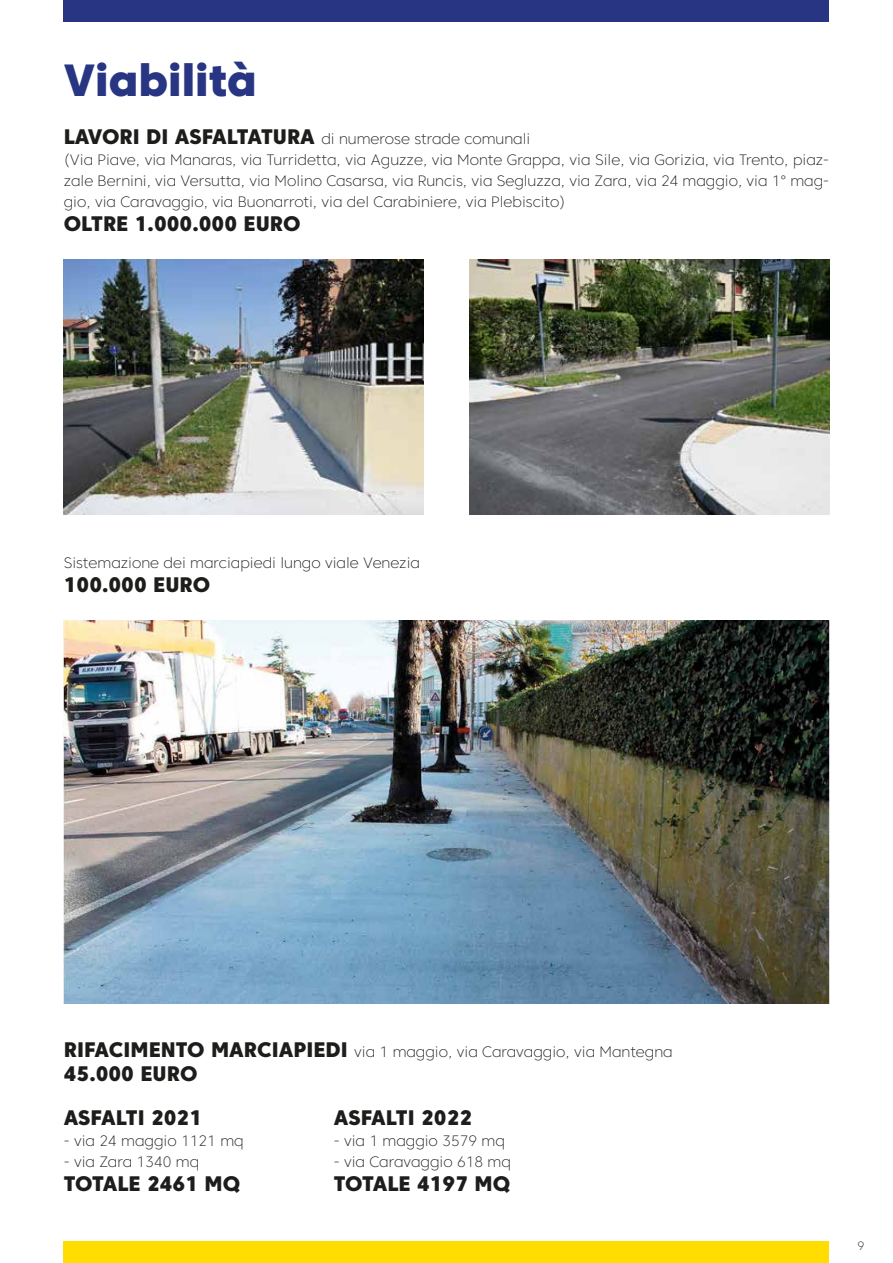
<style>
.page{position:relative;width:893px;height:1263px;background:#fff}
.page>*{position:absolute;margin:0;border:0;box-sizing:border-box;transform-origin:0 0}
.t1{font:800 45px "Core Sans C 85";color:#283583}
.t2{font:800 21px/44.1px "Core Sans C 85";color:#1d1d1b}
.t3{font:200 15px/21px "Core Sans C 25";color:#1d1d1b}
.t4{font:200 12px "Core Sans C 25";color:#1d1d1b}
.s1{font-family:"Core Sans C 85";font-weight:800;font-size:21px}
</style>
<div class="page">
<div style="left:64px;top:0;width:765px;height:21px;background:#283583"></div>
<div style="left:64px;top:1242px;width:765px;height:21px;background:#fd0"></div>
<img style="left:64px;top:259px;width:359px;height:255px">
<img style="left:470px;top:259px;width:359px;height:255px">
<img style="left:64px;top:621px;width:765px;height:382px">
<h1 class="t1" style="left:64px;top:52px;width:195px">Viabilità</h1>
<p class="t3" style="left:64px;top:128px;width:767px"><span class="s1">LAVORI DI ASFALTATURA</span> di numerose strade comunali<br>(Via Piave, via Manaras, via Turridetta, via Aguzze, via Monte Grappa, via Sile, via Gorizia, via Trento, piaz&shy;zale Bernini, via Versutta, via Molino Casarsa, via Runcis, via Segluzza, via Zara, via 24 maggio, via 1° mag&shy;gio, via Caravaggio, via Buonarroti, via del Carabiniere, via Plebiscito)</p>
<h2 class="t2" style="left:64px;top:201px;width:238px">OLTRE 1.000.000 EURO</h2>
<p class="t3" style="left:64px;top:552px;width:358px">Sistemazione dei marciapiedi lungo viale Venezia</p>
<h2 class="t2" style="left:64px;top:562px;width:148px">100.000 EURO</h2>
<p class="t3" style="left:64px;top:1041px;width:610px"><span class="s1">RIFACIMENTO MARCIAPIEDI</span> via 1 maggio, via Caravaggio, via Mantegna</p>
<h2 class="t2" style="left:64px;top:1051px;width:140px">45.000 EURO<br>ASFALTI 2021</h2>
<p class="t3" style="left:64px;top:1130px;width:181px">- via 24 maggio 1121 mq</p>
<p class="t3" style="left:64px;top:1151px;width:137px">- via Zara 1340 mq</p>
<h2 class="t2" style="left:64px;top:1161px;width:178px">TOTALE 2461 MQ</h2>
<h2 class="t2" style="left:334px;top:1095px;width:140px">ASFALTI 2022</h2>
<p class="t3" style="left:334px;top:1130px;width:173px">- via 1 maggio 3579 mq</p>
<p class="t3" style="left:334px;top:1151px;width:179px">- via Caravaggio 618 mq</p>
<h2 class="t2" style="left:334px;top:1161px;width:178px">TOTALE 4197 MQ</h2>
<p class="t4" style="left:858px;top:1238px;width:8px">9</p>
</div>
